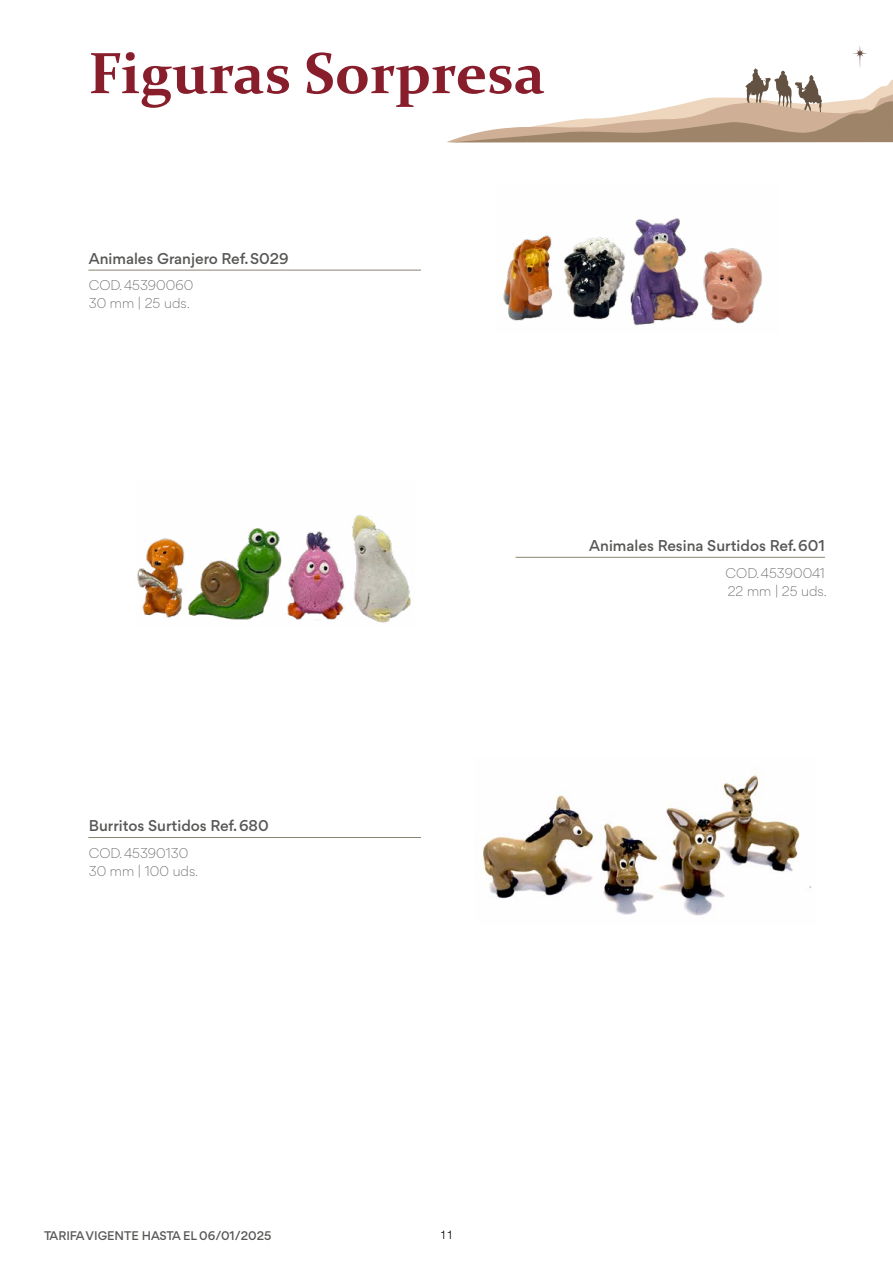
<style>
.page{position:relative;width:893px;height:1263px;background:#fff}
.page>*{position:absolute;margin:0;border:0;box-sizing:border-box;transform-origin:0 0}
.t1{font:700 58.5px "Constantia";color:#881d2c}
.t2{font:500 15px "Gordita";color:#575756}
.t3{font:300 13.5px/18px "Gordita";color:#575756}
.t4{font:500 12px "Gordita";color:#575756}
.t5{font:300 12px "Helvetica";color:#000}
</style>
<div class="page">
<hr style="left:88px;top:270px;width:333px;height:1px;background:#8a8472">
<hr style="left:516px;top:557px;width:309px;height:1px;background:#8a8472">
<hr style="left:88px;top:837px;width:333px;height:1px;background:#8a8472">
<img style="left:503px;top:218px;width:259px;height:107px">
<img style="left:137px;top:515px;width:274px;height:108px">
<img style="left:482px;top:774px;width:329px;height:142px">
<svg style="left:447px;top:46px;width:446px;height:97px"></svg>
<h1 class="t1" style="left:88px;top:33px;width:458px">Figuras Sorpresa</h1>
<p class="t2" style="left:89px;top:249px;width:201px">Animales Granjero Ref. S029</p>
<p class="t3" style="left:89px;top:276px;width:106px">COD. 45390060<br>30 mm | 25 uds.</p>
<p class="t2" style="left:89px;top:815px;width:181px">Burritos Surtidos Ref. 680</p>
<p class="t3" style="left:89px;top:843px;width:111px">COD. 45390130<br>30 mm | 100 uds.</p>
<p class="t2" style="left:589px;top:535px;width:237px">Animales Resina Surtidos Ref. 601</p>
<p class="t3" style="left:726px;top:563px;width:103px">COD. 45390041<br>22 mm | 25 uds.</p>
<p class="t4" style="left:44px;top:1227px;width:229px">TARIFA VIGENTE HASTA EL 06/01/2025</p>
<p class="t5" style="left:440px;top:1227px;width:15px">11</p>
</div>
